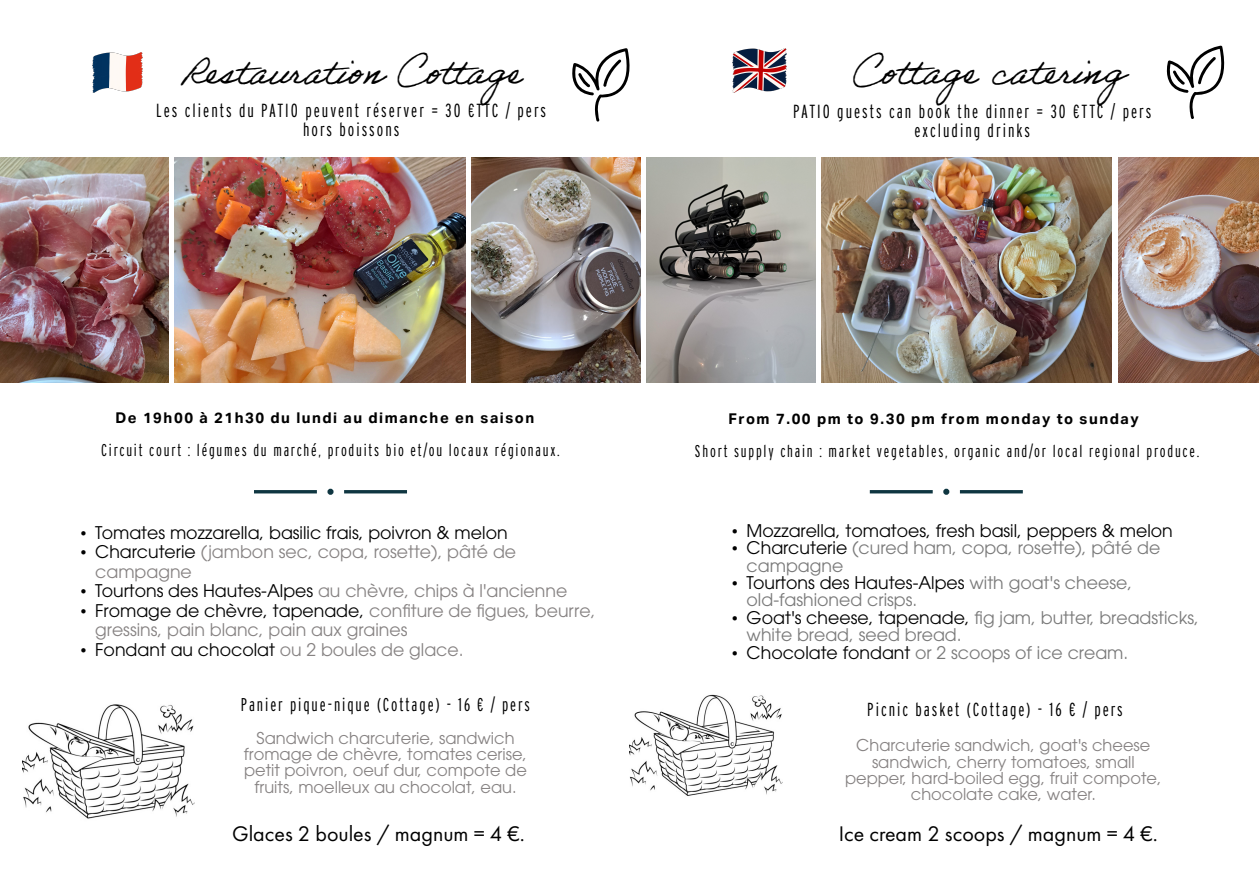
<style>
.page{position:relative;width:1259px;height:893px;background:#fff}
.page>*{position:absolute;margin:0;border:0;box-sizing:border-box;transform-origin:0 0}
.t1{font:37.05px "Adobe Handwriting Ernie";color:#000}
.t2{font:21.9px "Futura PT";color:#000}
.t3{font:300 18.9px/19.4px "Interstate Compressed";letter-spacing:.105em;color:#000;text-align:center}
.t4{font:300 18.45px "Interstate Compressed";letter-spacing:.105em;color:#000}
.t5{font:17.4px/17.4px "ITC Avant Garde Pro";color:#7a7a7a}
.t6{font:17.4px/19.5px "ITC Avant Garde Pro";color:#868282}
.t7{font:17.4px "ITC Avant Garde Pro";color:#000}
.t8{font:300 17.1px "Interstate Compressed";letter-spacing:.105em;color:#000}
.t9{font:16.2px/16.2px "ITC Avant Garde Pro";color:#868282;text-align:center}
.t10{font:700 14.85px "Aktiv Grotesk";letter-spacing:.105em;color:#000}
.s1{font-family:"Times New Roman"}
.s2{font-family:"Times New Roman";color:#000}
.s3{color:#000}
.s4{color:#868282}
</style>
<div class="page">
<img style="left:93px;top:52px;width:49px;height:41px">
<img style="left:732px;top:48px;width:54px;height:44px">
<svg style="left:327px;top:489px;width:6px;height:6px"></svg>
<hr style="left:344px;top:490px;width:63px;height:3px;background:#0f3641">
<hr style="left:254px;top:490px;width:63px;height:3px;background:#0f3641">
<svg style="left:1166px;top:46px;width:59px;height:73px"></svg>
<img style="left:23px;top:704px;width:171px;height:115px">
<svg style="left:943px;top:489px;width:6px;height:6px"></svg>
<hr style="left:960px;top:490px;width:63px;height:3px;background:#0f3641">
<hr style="left:870px;top:490px;width:62px;height:3px;background:#0f3641">
<svg style="left:572px;top:48px;width:58px;height:74px"></svg>
<img style="left:629px;top:694px;width:153px;height:102px">
<img style="left:174px;top:158px;width:291px;height:225px">
<img style="left:0;top:158px;width:168px;height:225px">
<img style="left:472px;top:158px;width:168px;height:225px">
<img style="left:821px;top:158px;width:290px;height:225px">
<img style="left:646px;top:158px;width:169px;height:224px">
<img style="left:1118px;top:158px;width:141px;height:224px">
<h1 class="t1" style="left:181px;top:49px;width:342px">Restauration Cottage</h1>
<p class="t3" style="left:156px;top:100px;width:391px">Les clients du PATIO peuvent réserver = 30 €TTC / pers hors boissons</p>
<h1 class="t1" style="left:852px;top:49px;width:272px">Cottage catering</h1>
<p class="t3" style="left:793px;top:101px;width:359px">PATIO guests can book the dinner = 30 €TTC / pers excluding drinks</p>
<p class="t10" style="left:115px;top:410px;width:420px">De 19h00 à 21h30 du lundi au dimanche en saison</p>
<p class="t10" style="left:728px;top:410px;width:412px">From 7.00 pm to 9.30 pm from monday to sunday</p>
<p class="t8" style="left:101px;top:440px;width:460px">Circuit court : légumes du marché, produits bio et/ou locaux régionaux.</p>
<p class="t8" style="left:695px;top:441px;width:506px">Short supply chain : market vegetables, organic and/or local regional produce.</p>
<p class="t7" style="left:80px;top:522px;width:429px"><span class="s1">•</span> Tomates mozzarella, basilic frais, poivron &amp; melon</p>
<p class="t6" style="left:95px;top:542px;width:422px;text-indent:-15px"><span class="s2">•</span> <span class="s3">Charcuterie</span> (jambon sec, copa, rosette), pâté de campagne</p>
<p class="t6" style="left:80px;top:581px;width:488px"><span class="s2">•</span> <span class="s3">Tourtons des Hautes-Alpes</span> au chèvre, chips à l'ancienne</p>
<p class="t6" style="left:95px;top:600px;width:502px;text-indent:-15px"><span class="s2">•</span> <span class="s3">Fromage de chèvre, tapenade,</span> confiture de figues, beurre, gressins, pain blanc, pain aux graines</p>
<p class="t7" style="left:80px;top:638px;width:384px"><span class="s1">•</span> Fondant au chocolat <span class="s4">ou 2 boules de glace.</span></p>
<p class="t4" style="left:241px;top:694px;width:290px">Panier pique-nique (Cottage) - 16 € / pers</p>
<p class="t9" style="left:244px;top:730px;width:285px">Sandwich charcuterie, sandwich fromage de chèvre, tomates cerise, petit poivron, oeuf dur, compote de fruits, moelleux au chocolat, eau.</p>
<h2 class="t2" style="left:232px;top:821px;width:294px">Glaces 2 boules / magnum = 4 €.</h2>
<p class="t7" style="left:732px;top:520px;width:442px"><span class="s1">•</span> Mozzarella, tomatoes, fresh basil, peppers &amp; melon</p>
<p class="t5" style="left:746px;top:539px;width:415px;text-indent:-15px"><span class="s2">•</span> <span class="s3">Charcuterie</span> (cured ham, copa, rosette), pâté de campagne</p>
<p class="t5" style="left:746px;top:574px;width:387px;text-indent:-15px"><span class="s2">•</span> <span class="s3">Tourtons des Hautes-Alpes</span> with goat's cheese, old-fashioned crisps.</p>
<p class="t5" style="left:746px;top:608px;width:454px;text-indent:-15px"><span class="s2">•</span> <span class="s3">Goat's cheese, tapenade,</span> fig jam, butter, breadsticks, white bread, seed bread.</p>
<p class="t5" style="left:732px;top:643px;width:398px"><span class="s2">•</span> <span class="s3">Chocolate fondant</span> or 2 scoops of ice cream.</p>
<p class="t3" style="left:867px;top:699px;width:257px">Picnic basket (Cottage) - 16 € / pers</p>
<p class="t9" style="left:845px;top:737px;width:318px">Charcuterie sandwich, goat's cheese sandwich, cherry tomatoes, small pepper, hard-boiled egg, fruit compote, chocolate cake, water.</p>
<h2 class="t2" style="left:839px;top:821px;width:321px">Ice cream 2 scoops / magnum = 4 €.</h2>
</div>
